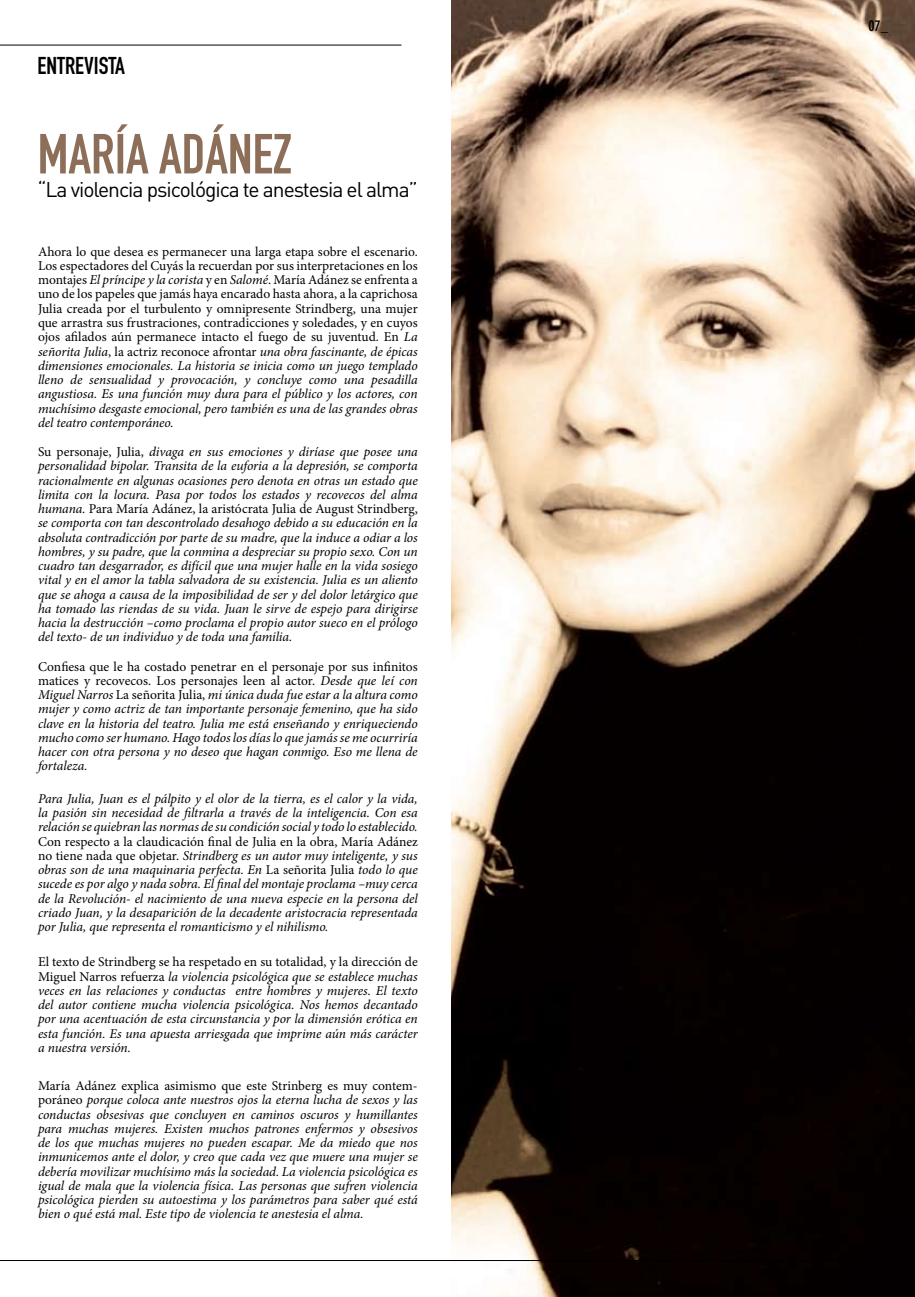
<style>
.page{position:relative;width:915px;height:1297px;background:#fff}
.page>*{position:absolute;margin:0;border:0;box-sizing:border-box;transform-origin:0 0}
.t1{font:55.5px "DIN Engschrift";color:#8d6e58}
.t2{font:24px "DIN Engschrift";color:#000}
.t3{font:21px "DIN";letter-spacing:-.05em;color:#000}
.t4{font:700 condensed 15px "DIN Neuzeit Grotesk";color:#000}
.t5{font:italic 13.5px/14.2px "Minion Pro";letter-spacing:-.005em;color:#000;text-align:justify}
.t6{font:13.5px/14.2px "Minion Pro";color:#000;text-align:justify}
.s1{font-style:italic}
.s2{font-style:normal}
</style>
<div class="page">
<img style="left:451px;top:0;width:463px;height:1297px">
<hr style="left:0;top:45px;width:401px;height:1px;background:#000">
<hr style="left:0;top:1260px;width:914px;height:1px;background:#000">
<h2 class="t2" style="left:38px;top:52px;width:89px">ENTREVISTA</h2>
<h1 class="t1" style="left:38px;top:121px;width:255px">MARÍA ADÁNEZ</h1>
<h3 class="t3" style="left:38px;top:176px;width:381px">“La violencia psicológica te anestesia el alma”</h3>
<p class="t6" style="left:38px;top:244px;width:381px">Ahora lo que desea es permanecer una larga etapa sobre el escenario.<br>Los espectadores del Cuyás la recuerdan por sus interpretaciones en los montajes <span class="s1">El príncipe y la corista</span> y en <span class="s1">Salomé</span>. María Adánez se enfrenta a uno de los papeles que jamás haya encarado hasta ahora, a la caprichosa Julia creada por el turbulento y omnipresente Strindberg, una mujer que arrastra sus frustraciones, contradicciones y soledades, y en cuyos ojos afilados aún permanece intacto el fuego de su juventud. En <span class="s1">La señorita Julia</span>, la actriz reconoce afrontar <span class="s1">una obra fascinante, de épicas dimensiones emocionales. La historia se inicia como un juego templado lleno de sensualidad y provocación, y concluye como una pesadilla angustiosa. Es una función muy dura para el público y los actores, con muchísimo desgaste emocional, pero también es una de las grandes obras del teatro contemporáneo.</span></p>
<p class="t5" style="left:38px;top:445px;width:381px"><span class="s2">Su personaje, Julia,</span> divaga en sus emociones y diríase que posee una personalidad bipolar. Transita de la euforia a la depresión, se comporta racionalmente en algunas ocasiones pero denota en otras un estado que limita con la locura. Pasa por todos los estados y recovecos del alma humana. <span class="s2">Para María Adánez, la aristócrata Julia de August Strindberg, </span>se comporta con tan descontrolado desahogo debido a su educación en la absoluta contradicción por parte de su madre, que la induce a odiar a los hombres, y su padre, que la conmina a despreciar su propio sexo. Con un cuadro tan desgarrador, es difícil que una mujer halle en la vida sosiego vital y en el amor la tabla salvadora de su existencia. Julia es un aliento que se ahoga a causa de la imposibilidad de ser y del dolor letárgico que ha tomado las riendas de su vida. Juan le sirve de espejo para dirigirse hacia la destrucción –como proclama el propio autor sueco en el prólogo del texto- de un individuo y de toda una familia.</p>
<p class="t5" style="left:38px;top:659px;width:381px"><span class="s2">Confiesa que le ha costado penetrar en el personaje por sus infinitos matices y recovecos. Los personajes leen al actor.</span> Desde que leí con Miguel Narros <span class="s2">La señorita Julia,</span> mi única duda fue estar a la altura como mujer y como actriz de tan importante personaje femenino, que ha sido clave en la historia del teatro. Julia me está enseñando y enriqueciendo mucho como ser humano. Hago todos los días lo que jamás se me ocurriría hacer con otra persona y no deseo que hagan conmigo. Eso me llena de fortaleza.</p>
<p class="t5" style="left:38px;top:791px;width:381px">Para Julia, Juan es el pálpito y el olor de la tierra, es el calor y la vida, la pasión sin necesidad de filtrarla a través de la inteligencia. Con esa relación se quiebran las normas de su condición social y todo lo establecido.</p>
<p class="t5" style="left:38px;top:834px;width:381px"><span class="s2">Con respecto a la claudicación final de Julia en la obra, María Adánez no tiene nada que objetar.</span> Strindberg es un autor muy inteligente, y sus obras son de una maquinaria perfecta. En <span class="s2">La señorita Julia</span> todo lo que sucede es por algo y nada sobra. El final del montaje proclama –muy cerca de la Revolución- el nacimiento de una nueva especie en la persona del criado Juan, y la desaparición de la decadente aristocracia representada por Julia, que representa el romanticismo y el nihilismo.</p>
<p class="t5" style="left:38px;top:955px;width:381px"><span class="s2">El texto de Strindberg se ha respetado en su totalidad, y la dirección de Miguel Narros refuerza</span> la violencia psicológica que se establece muchas veces en las relaciones y conductas entre hombres y mujeres. El texto del autor contiene mucha violencia psicológica. Nos hemos decantado por una acentuación de esta circunstancia y por la dimensión erótica en esta función. Es una apuesta arriesgada que imprime aún más carácter a nuestra versión.</p>
<p class="t5" style="left:38px;top:1079px;width:381px"><span class="s2">María Adánez explica asimismo que este Strinberg es muy contem&shy;poráneo</span> porque coloca ante nuestros ojos la eterna lucha de sexos y las conductas obsesivas que concluyen en caminos oscuros y humillantes para muchas mujeres. Existen muchos patrones enfermos y obsesivos de los que muchas mujeres no pueden escapar. Me da miedo que nos inmunicemos ante el dolor, y creo que cada vez que muere una mujer se debería movilizar muchísimo más la sociedad. La violencia psicológica es igual de mala que la violencia física. Las personas que sufren violencia psicológica pierden su autoestima y los parámetros para saber qué está bien o qué está mal. Este tipo de violencia te anestesia el alma.</p>
<p class="t4" style="left:868px;top:17px;width:21px">07_</p>
</div>
